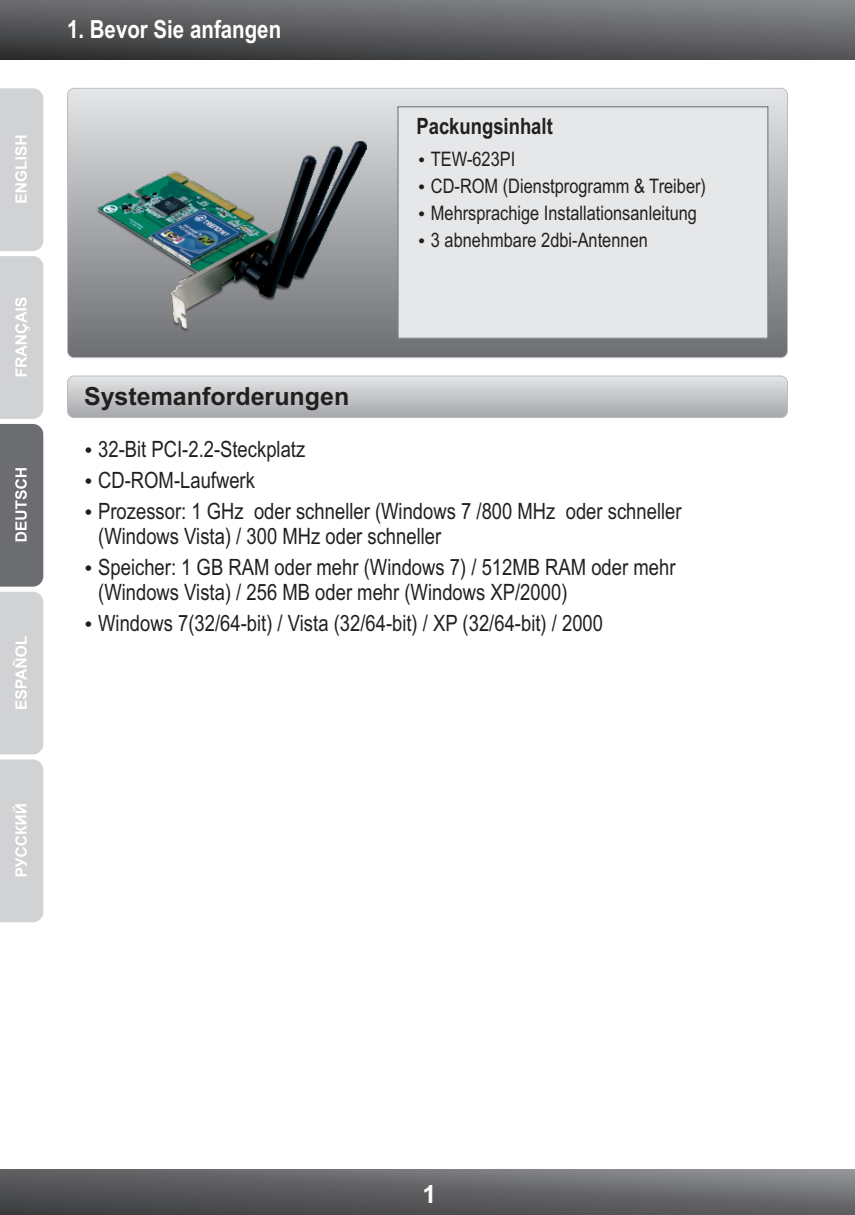
<style>
.page{position:relative;width:855px;height:1215px;background:#fff}
.page>*{position:absolute;margin:0;border:0;box-sizing:border-box;transform-origin:0 0}
.t1{font:700 25px "Arial";color:#231f20}
.t2{font:700 25px "Arial Narrow";color:#fff}
.t3{font:700 25px "Arial";color:#fff}
.t4{font:22.5px/30.5px "Arial Narrow";color:#231f20}
.t5{font:700 22.5px "Arial Narrow";color:#231f20}
.t6{font:20px/27.2px "Arial Narrow";color:#231f20}
</style>
<div class="page">
<svg style="left:0;top:0;width:855px;height:59px;background:#5e5e61"></svg>
<svg style="left:0;top:1170px;width:855px;height:45px;background:#606163"></svg>
<svg style="left:0;top:88px;width:43px;height:666px;background:#bdbec0"></svg>
<svg style="left:0;top:760px;width:43px;height:162px;background:#d3d4d6"></svg>
<div style="left:68px;top:88px;width:720px;height:270px;background:linear-gradient(to bottom,#e4e5e7,#6c6e71);border-radius:7px"></div>
<div style="left:67px;top:88px;width:721px;height:270px;border:1px solid #bcbdc0;border-radius:7px"></div>
<div style="left:397px;top:106px;width:371px;height:233px;background:#e6e7e9"></div>
<div style="left:68px;top:376px;width:720px;height:42px;background:linear-gradient(to bottom,#e4e5e6,#a6a7ab);border-radius:7px"></div>
<div style="left:67px;top:376px;width:721px;height:42px;border:1px solid #bcbdc0;border-radius:7px"></div>
<img style="left:97px;top:142px;width:270px;height:191px">
<svg style="left:419px;top:211px;width:5px;height:5px"></svg>
<svg style="left:419px;top:157px;width:5px;height:5px"></svg>
<svg style="left:419px;top:184px;width:5px;height:5px"></svg>
<svg style="left:419px;top:239px;width:5px;height:4px"></svg>
<p class="t2" style="left:67px;top:20px;width:216px">1. Bevor Sie anfangen</p>
<p class="t1" style="left:84px;top:387px;width:267px">Systemanforderungen</p>
<p class="t4" style="left:98px;top:436px;width:209px">32-Bit PCI-2.2-Steckplatz</p>
<p class="t5" style="left:416px;top:117px;width:138px">Packungsinhalt</p>
<p class="t6" style="left:431px;top:147px;width:86px">TEW-623PI</p>
<p class="t6" style="left:431px;top:174px;width:277px">CD-ROM (Dienstprogramm &amp; Treiber)<br>Mehrsprachige Installationsanleitung<br>3 abnehmbare 2dbi-Antennen</p>
<p class="t4" style="left:98px;top:467px;width:585px">CD-ROM-Laufwerk<br>Prozessor: 1 GHz oder schneller (Windows 7 /800 MHz oder schneller</p>
<p class="t4" style="left:98px;top:523px;width:579px">(Windows Vista) / 300 MHz oder schneller<br>Speicher: 1 GB RAM oder mehr (Windows 7) / 512MB RAM oder mehr</p>
<p class="t4" style="left:98px;top:579px;width:506px">(Windows Vista) / 256 MB oder mehr (Windows XP/2000)<br>Windows 7(32/64-bit) / Vista (32/64-bit) / XP (32/64-bit) / 2000</p>
<p class="t3" style="left:423px;top:1185px;width:15px">1</p>
</div>
